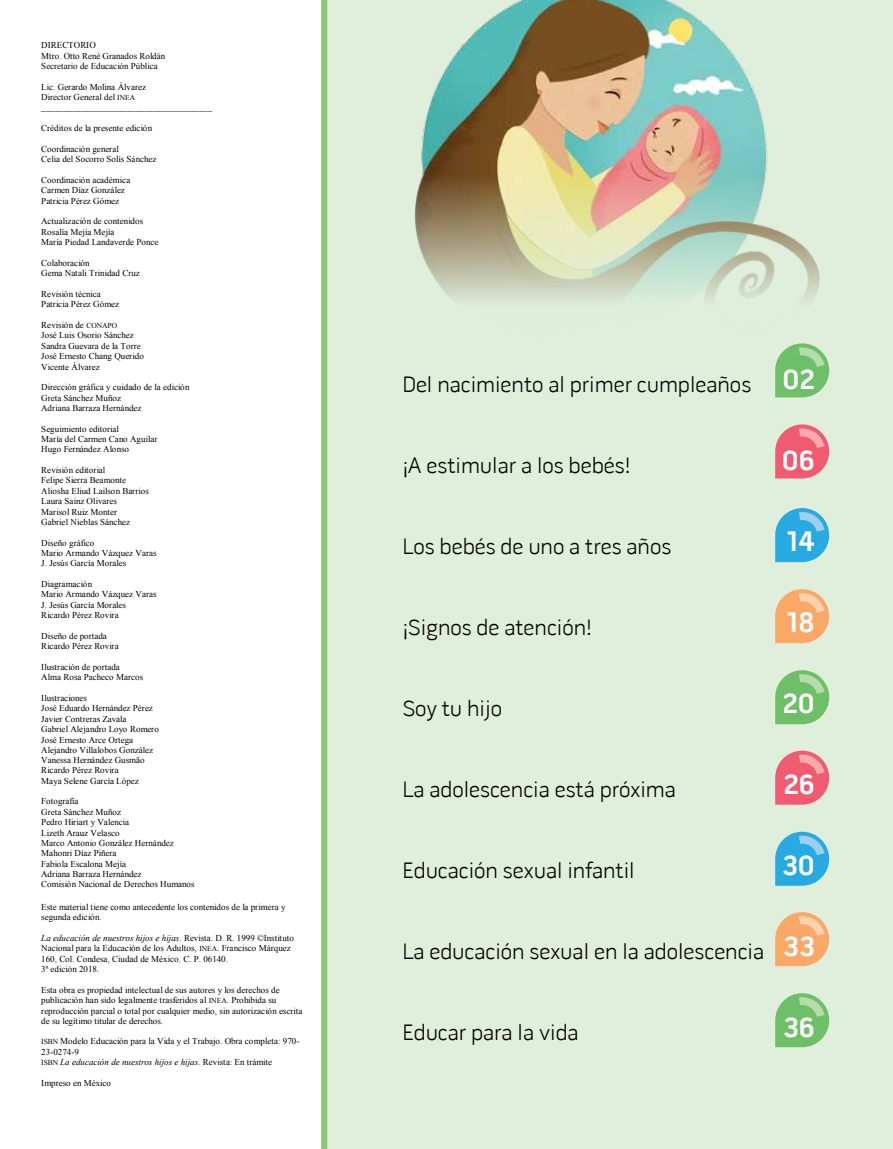
<style>
.page{position:relative;width:893px;height:1149px;background:#fff}
.page>*{position:absolute;margin:0;border:0;box-sizing:border-box;transform-origin:0 0}
.t1{font:700 28.5px "Pill Gothic 600 mg";color:#fff}
.t2{font:300 22.5px "Pill Gothic 600 mg";color:#000}
.t3{font:9px/10.4px "Times New Roman";color:#000}
.s1{font-size:7.5px}
.s2{font-style:italic}
.s3{font-weight:700;font-size:28.5px;color:#fff}
</style>
<div class="page">
<div style="left:324px;top:0;width:569px;height:1148px;background:#dfefdc"></div>
<div style="left:321px;top:0;width:6px;height:1148px;background:#87c879"></div>
<img style="left:414px;top:0;width:406px;height:301px">
<svg style="left:775px;top:343px;width:54px;height:54px;background:#85c97f"></svg>
<svg style="left:775px;top:424px;width:54px;height:54px"></svg>
<svg style="left:775px;top:508px;width:54px;height:54px;background:#4eb7e1"></svg>
<svg style="left:775px;top:589px;width:54px;height:54px;background:#f5b680"></svg>
<svg style="left:775px;top:670px;width:54px;height:54px;background:#85c97f"></svg>
<svg style="left:775px;top:750px;width:54px;height:54px"></svg>
<svg style="left:775px;top:831px;width:54px;height:54px"></svg>
<svg style="left:775px;top:912px;width:54px;height:53px;background:#f5b67f"></svg>
<svg style="left:775px;top:993px;width:54px;height:53px;background:#84c97f"></svg>
<p class="t3" style="left:41px;top:40px;width:126px">DIRECTORIO<br>Mtro. Otto René Granados Roldán<br>Secretario de Educación Pública</p>
<p class="t3" style="left:41px;top:81px;width:173px">Lic. Gerardo Molina Álvarez<br>Director General del <span class="s1">INEA </span>______________________________________</p>
<p class="t3" style="left:41px;top:123px;width:112px">Créditos de la presente edición</p>
<p class="t3" style="left:41px;top:143px;width:117px">Coordinación general<br>Celia del Socorro Solís Sánchez</p>
<p class="t3" style="left:41px;top:175px;width:91px">Coordinación académica<br>Carmen Díaz González<br>Patricia Pérez Gómez</p>
<p class="t3" style="left:41px;top:216px;width:119px">Actualización de contenidos<br>Rosalía Mejía Mejía<br>María Piedad Landaverde Ponce</p>
<p class="t3" style="left:41px;top:257px;width:100px">Colaboración<br>Gema Natali Trinidad Cruz</p>
<p class="t3" style="left:41px;top:288px;width:79px">Revisión técnica<br>Patricia Pérez Gómez</p>
<p class="t3" style="left:41px;top:319px;width:104px">Revisión de <span class="s1">CONAPO<br></span>José Luis Osorio Sánchez<br>Sandra Guevara de la Torre<br>José Ernesto Chang Querido<br>Vicente Álvarez</p>
<p class="t3" style="left:41px;top:382px;width:150px">Dirección gráfica y cuidado de la edición<br>Greta Sánchez Muñoz<br>Adriana Barraza Hernández</p>
<p class="t3" style="left:41px;top:423px;width:118px">Seguimiento editorial<br>María del Carmen Cano Aguilar<br>Hugo Fernández Alonso</p>
<p class="t3" style="left:41px;top:464px;width:109px">Revisión editorial<br>Felipe Sierra Beamonte<br>Aliosha Eliud Lailson Barrios<br>Laura Sainz Olivares<br>Marisol Ruiz Monter<br>Gabriel Nieblas Sánchez</p>
<p class="t3" style="left:41px;top:537px;width:117px">Diseño gráfico<br>Mario Armando Vázquez Varas<br>J. Jesús García Morales</p>
<p class="t3" style="left:41px;top:578px;width:117px">Diagramación<br>Mario Armando Vázquez Varas<br>J. Jesús García Morales<br>Ricardo Pérez Rovira</p>
<p class="t3" style="left:41px;top:630px;width:79px">Diseño de portada<br>Ricardo Pérez Rovira</p>
<p class="t3" style="left:41px;top:661px;width:103px">Ilustración de portada<br>Alma Rosa Pacheco Marcos</p>
<p class="t3" style="left:41px;top:692px;width:119px">Ilustraciones<br>José Eduardo Hernández Pérez<br>Javier Contreras Zavala<br>Gabriel Alejandro Loyo Romero<br>José Ernesto Arce Ortega<br>Alejandro Villalobos González<br>Vanessa Hernández Gusmão<br>Ricardo Pérez Rovira<br>Maya Selene García López</p>
<p class="t3" style="left:41px;top:795px;width:155px">Fotografía<br>Greta Sánchez Muñoz<br>Pedro Hiriart y Valencia<br>Lizeth Arauz Velasco<br>Marco Antonio González Hernández<br>Mahonri Díaz Piñera<br>Fabiola Escalona Mejía<br>Adriana Barraza Hernández<br>Comisión Nacional de Derechos Humanos</p>
<p class="t3" style="left:41px;top:901px;width:246px">Este material tiene como antecedente los contenidos de la primera y segunda edición.</p>
<p class="t3" style="left:41px;top:932px;width:254px"><span class="s2">La educación de nuestros hijos e hijas</span>. Revista. D. R. 1999 ©Instituto Nacional para la Educación de los Adultos, <span class="s1">INEA</span>. Francisco Márquez 160, Col. Condesa, Ciudad de México. C. P. 06140.<br>3ª edición 2018.</p>
<p class="t3" style="left:41px;top:984px;width:263px">Esta obra es propiedad intelectual de sus autores y los derechos de publicación han sido legalmente trasferidos al <span class="s1">INEA</span>. Prohibida su reproducción parcial o total por cualquier medio, sin autorización escrita de su legítimo titular de derechos.</p>
<p class="t3" style="left:41px;top:1035px;width:260px"><span class="s1">ISBN</span> Modelo Educación para la Vida y el Trabajo. Obra completa: 970-<br>23-0274-9<br><span class="s1">ISBN</span> <span class="s2">La educación de nuestros hijos e hijas</span>. Revista: En trámite</p>
<p class="t3" style="left:41px;top:1077px;width:71px">Impreso en México</p>
<p class="t2" style="left:402px;top:370px;width:414px">Del nacimiento al primer cumpleaños <span class="s3">02</span></p>
<p class="t2" style="left:402px;top:451px;width:229px">¡A estimular a los bebés!</p>
<p class="t1" style="left:782px;top:442px;width:34px">06</p>
<p class="t2" style="left:402px;top:532px;width:270px">Los bebés de uno a tres años</p>
<p class="t1" style="left:786px;top:523px;width:30px">14</p>
<p class="t2" style="left:402px;top:613px;width:191px">¡Signos de atención!</p>
<p class="t1" style="left:786px;top:604px;width:30px">18</p>
<p class="t2" style="left:402px;top:694px;width:101px">Soy tu hijo</p>
<p class="t1" style="left:783px;top:685px;width:34px">20</p>
<p class="t2" style="left:402px;top:775px;width:275px">La adolescencia está próxima</p>
<p class="t1" style="left:784px;top:766px;width:33px">26</p>
<p class="t2" style="left:402px;top:856px;width:234px">Educación sexual infantil</p>
<p class="t1" style="left:782px;top:847px;width:34px">30</p>
<p class="t2" style="left:402px;top:937px;width:414px">La educación sexual en la adolescencia <span class="s3">33</span></p>
<p class="t2" style="left:402px;top:1018px;width:178px">Educar para la vida</p>
<p class="t1" style="left:783px;top:1009px;width:33px">36</p>
</div>
